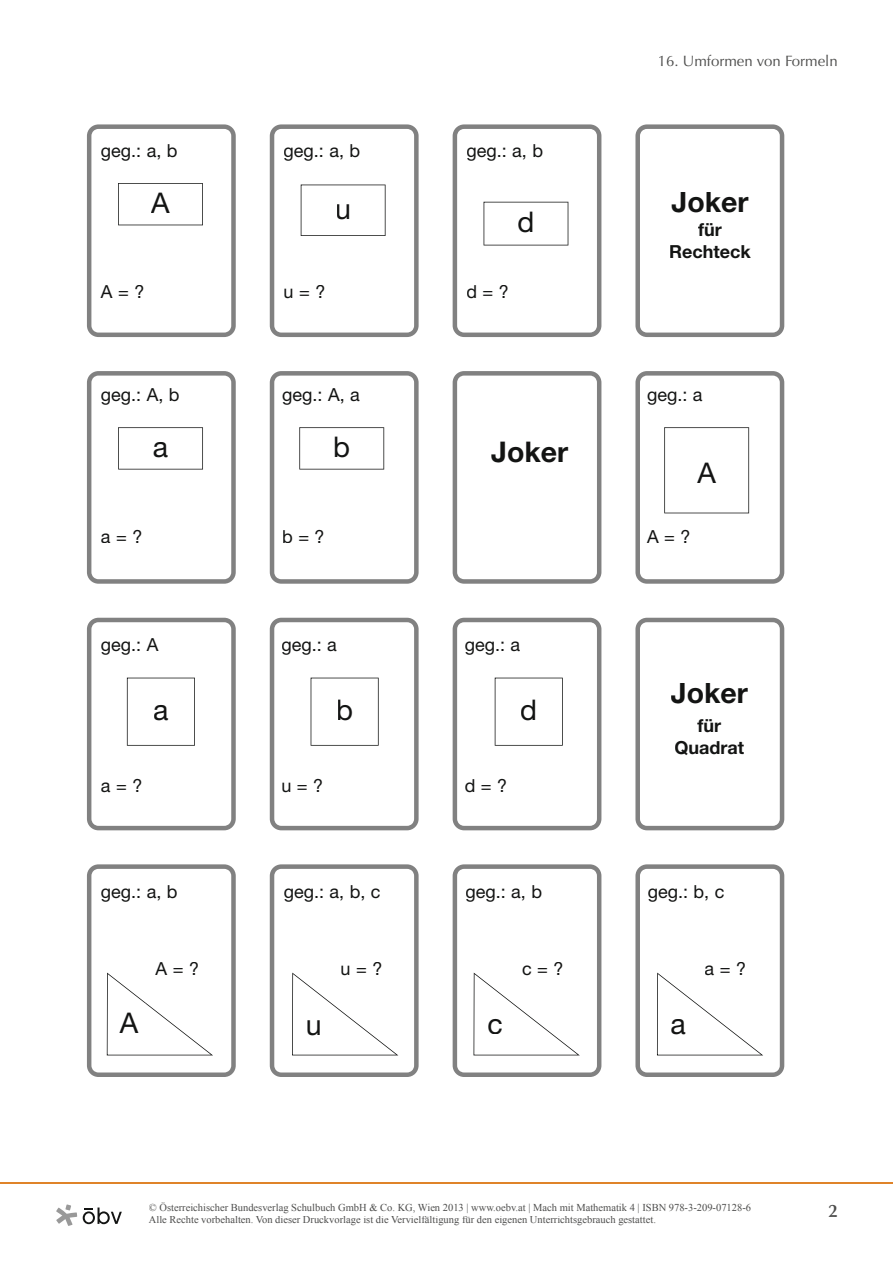
<style>
.page{position:relative;width:893px;height:1263px;background:#fff}
.page>*{position:absolute;margin:0;border:0;box-sizing:border-box;transform-origin:0 0}
.t1{font:700 28.5px "Helvetica Neue";color:#131413}
.t2{font:28.5px "Helvetica Neue";color:#131413}
.t3{font:18px "Helvetica Neue";color:#131413}
.t4{font:700 18px/21.6px "Helvetica Neue";color:#131413;text-align:center}
.t5{font:600 18px "Optima LT Std";color:#4d4d4c}
.t6{font:15px "Optima LT Std";color:#4d4d4c}
.t7{font:10.5px/12.8px "Times New Roman";color:#4d4d4c}
</style>
<div class="page">
<svg style="left:87px;top:124px;width:149px;height:213px"></svg>
<svg style="left:87px;top:618px;width:149px;height:212px"></svg>
<div style="left:102px;top:779px;width:39px;height:13px;background:#fff"></div>
<svg style="left:270px;top:618px;width:149px;height:212px"></svg>
<div style="left:283px;top:779px;width:39px;height:13px;background:#fff"></div>
<svg style="left:453px;top:618px;width:148px;height:212px"></svg>
<div style="left:465px;top:779px;width:41px;height:13px;background:#fff"></div>
<svg style="left:270px;top:371px;width:149px;height:213px"></svg>
<svg style="left:87px;top:371px;width:149px;height:213px"></svg>
<svg style="left:635px;top:371px;width:149px;height:213px"></svg>
<svg style="left:270px;top:124px;width:149px;height:213px"></svg>
<svg style="left:453px;top:124px;width:148px;height:213px"></svg>
<svg style="left:635px;top:124px;width:149px;height:213px"></svg>
<div style="left:672px;top:192px;width:76px;height:21px;background:#fff"></div>
<div style="left:698px;top:224px;width:24px;height:13px;background:#fff"></div>
<div style="left:670px;top:245px;width:81px;height:13px;background:#fff"></div>
<svg style="left:453px;top:371px;width:148px;height:213px"></svg>
<div style="left:492px;top:442px;width:76px;height:20px;background:#fff"></div>
<svg style="left:635px;top:618px;width:149px;height:212px"></svg>
<div style="left:671px;top:683px;width:77px;height:21px;background:#fff"></div>
<div style="left:697px;top:720px;width:24px;height:13px;background:#fff"></div>
<div style="left:675px;top:741px;width:69px;height:14px;background:#fff"></div>
<svg style="left:87px;top:864px;width:149px;height:213px"></svg>
<div style="left:120px;top:1013px;width:19px;height:20px;background:#fff"></div>
<svg style="left:270px;top:864px;width:149px;height:213px"></svg>
<div style="left:308px;top:1020px;width:12px;height:15px;background:#fff"></div>
<svg style="left:453px;top:864px;width:148px;height:213px"></svg>
<div style="left:488px;top:1018px;width:14px;height:16px;background:#fff"></div>
<svg style="left:635px;top:864px;width:149px;height:213px"></svg>
<div style="left:672px;top:1019px;width:13px;height:16px;background:#fff"></div>
<hr style="left:0;top:1182px;width:893px;height:2px;background:#df8329">
<svg style="left:83px;top:1207px;width:39px;height:17px"></svg>
<svg style="left:56px;top:1204px;width:21px;height:22px"></svg>
<h2 class="t3" style="left:101px;top:140px;width:78px">geg.: a, b</h2>
<h2 class="t3" style="left:284px;top:140px;width:78px">geg.: a, b</h2>
<h1 class="t2" style="left:151px;top:186px;width:20px">A</h1>
<h1 class="t2" style="left:335px;top:192px;width:17px">u</h1>
<h2 class="t3" style="left:101px;top:281px;width:45px">A = ?</h2>
<h2 class="t3" style="left:284px;top:281px;width:43px">u = ?</h2>
<h2 class="t3" style="left:101px;top:384px;width:80px">geg.: A, b</h2>
<h2 class="t3" style="left:282px;top:384px;width:79px">geg.: A, a</h2>
<h1 class="t2" style="left:153px;top:430px;width:17px">a</h1>
<h1 class="t2" style="left:333px;top:430px;width:18px">b</h1>
<h2 class="t3" style="left:101px;top:525px;width:43px">a = ?</h2>
<h2 class="t3" style="left:282px;top:525px;width:44px">b = ?</h2>
<h2 class="t3" style="left:101px;top:634px;width:59px">geg.: A</h2>
<h2 class="t3" style="left:281px;top:634px;width:57px">geg.: a</h2>
<h2 class="t3" style="left:466px;top:140px;width:78px">geg.: a, b</h2>
<h1 class="t2" style="left:517px;top:205px;width:18px">d</h1>
<h2 class="t3" style="left:466px;top:281px;width:44px">d = ?</h2>
<h1 class="t1" style="left:491px;top:434px;width:79px">Joker</h1>
<h2 class="t3" style="left:465px;top:634px;width:57px">geg.: a</h2>
<h1 class="t2" style="left:153px;top:693px;width:17px">a</h1>
<h1 class="t2" style="left:336px;top:693px;width:18px">b</h1>
<h1 class="t2" style="left:520px;top:693px;width:18px">d</h1>
<h2 class="t3" style="left:101px;top:775px;width:43px">a = ?</h2>
<h2 class="t3" style="left:281px;top:775px;width:43px">u = ?</h2>
<h2 class="t3" style="left:465px;top:775px;width:44px">d = ?</h2>
<h2 class="t3" style="left:101px;top:880px;width:78px">geg.: a, b</h2>
<h2 class="t3" style="left:284px;top:880px;width:98px">geg.: a, b, c</h2>
<h2 class="t3" style="left:465px;top:880px;width:78px">geg.: a, b</h2>
<h2 class="t3" style="left:156px;top:958px;width:45px">A = ?</h2>
<h2 class="t3" style="left:341px;top:958px;width:43px">u = ?</h2>
<h2 class="t3" style="left:522px;top:958px;width:43px">c = ?</h2>
<h1 class="t2" style="left:120px;top:1006px;width:20px">A</h1>
<h1 class="t2" style="left:306px;top:1008px;width:17px">u</h1>
<h1 class="t2" style="left:487px;top:1006px;width:17px">c</h1>
<h3 class="t6" style="left:658px;top:52px;width:181px">16. Umformen von Formeln</h3>
<h1 class="t1" style="left:671px;top:185px;width:79px">Joker</h1>
<h2 class="t4" style="left:669px;top:219px;width:83px">für<br>Rechteck</h2>
<h2 class="t3" style="left:647px;top:384px;width:57px">geg.: a</h2>
<h1 class="t2" style="left:697px;top:456px;width:20px">A</h1>
<h2 class="t3" style="left:647px;top:525px;width:45px">A = ?</h2>
<h1 class="t1" style="left:671px;top:676px;width:79px">Joker</h1>
<h2 class="t4" style="left:674px;top:715px;width:71px">für<br>Quadrat</h2>
<h2 class="t3" style="left:648px;top:880px;width:78px">geg.: b, c</h2>
<h1 class="t2" style="left:671px;top:1007px;width:17px">a</h1>
<h2 class="t3" style="left:705px;top:958px;width:43px">a = ?</h2>
<p class="t7" style="left:149px;top:1201px;width:604px">© Österreichischer Bundesverlag Schulbuch GmbH &amp; Co. KG, Wien 2013 | www.oebv.at | Mach mit Mathematik 4 | ISBN 978-3-209-07128-6<br>Alle Rechte vorbehalten. Von dieser Druckvorlage ist die Vervielfältigung für den eigenen Unterrichtsgebrauch gestattet.</p>
<h2 class="t5" style="left:828px;top:1200px;width:11px">2</h2>
</div>
